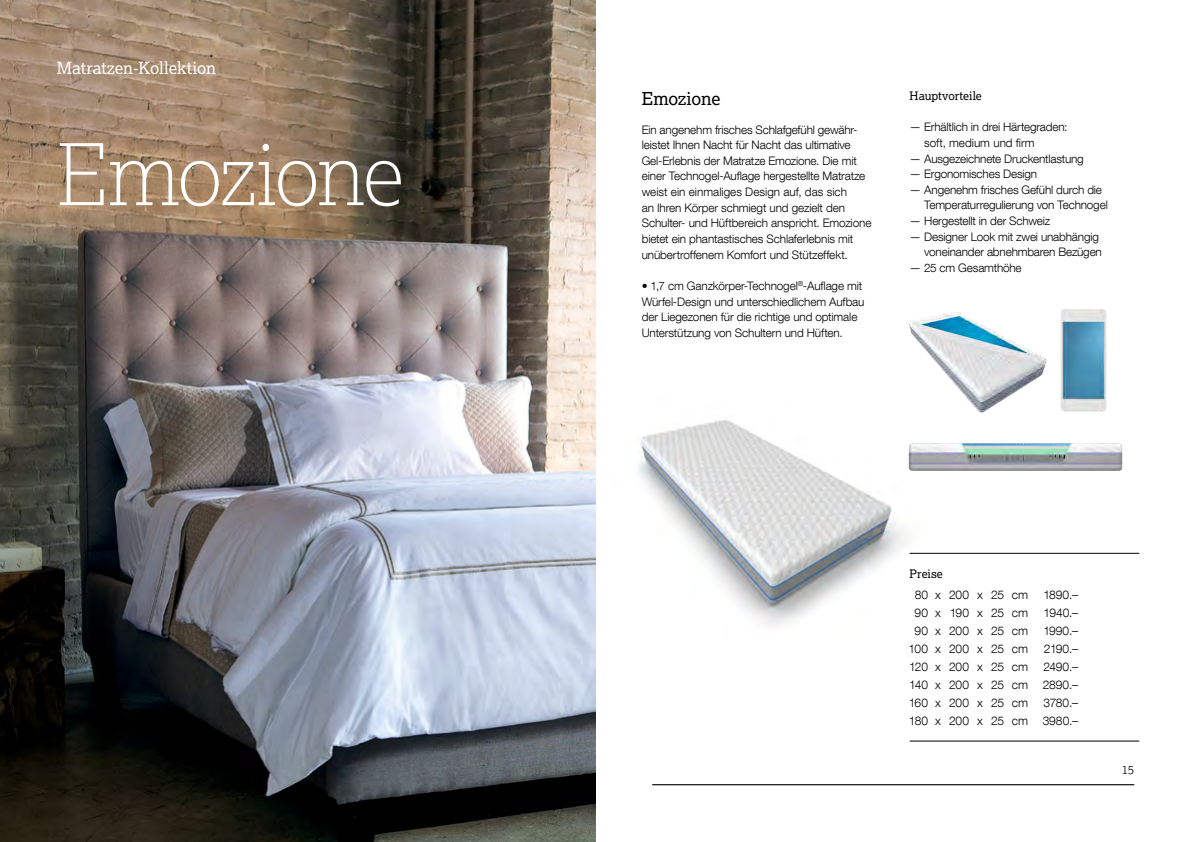
<style>
.page{position:relative;width:1191px;height:842px;background:#fff}
.page>*{position:absolute;margin:0;border:0;box-sizing:border-box;transform-origin:0 0}
.t1{font:100 85px "Lexia";letter-spacing:-.035em;color:#fff}
.t2{font:17.9px "Lexia";letter-spacing:-.01em;color:#000}
.t3{font:16.8px "Lexia";color:#fff}
.t4{font:300 12px "Helvetica Neue LT Com";letter-spacing:-.005em;color:#000}
.t5{font:300 12px "Lexia";color:#000}
.t6{font:300 11.7px/15.6px "Helvetica Neue LT Com";letter-spacing:-.01em;color:#000}
.t7{font:11.7px "Lexia";letter-spacing:-.005em;color:#000}
</style>
<div class="page">
<img style="left:0;top:0;width:595px;height:842px">
<img style="left:1060px;top:309px;width:47px;height:103px">
<img style="left:909px;top:312px;width:138px;height:101px">
<img style="left:638px;top:385px;width:310px;height:242px">
<img style="left:906px;top:442px;width:217px;height:30px">
<hr style="left:909px;top:553px;width:230px;height:1px;background:#000">
<hr style="left:652px;top:784px;width:482px;height:1px;background:#000">
<hr style="left:909px;top:740px;width:230px;height:1px;background:#000">
<p class="t3" style="left:57px;top:57px;width:161px">Matratzen-Kollektion</p>
<p class="t1" style="left:57px;top:121px;width:349px">Emozione</p>
<p class="t2" style="left:642px;top:87px;width:80px">Emozione</p>
<p class="t6" style="left:642px;top:121px;width:231px">Ein angenehm frisches Schlafgefühl gewähr&shy;leistet Ihnen Nacht für Nacht das ultimative Gel-Erlebnis der Matratze Emozione. Die mit einer Technogel-Auflage hergestellte Matratze weist ein einmaliges Design auf, das sich<br>an Ihren Körper schmiegt und gezielt den Schulter- und Hüftbereich anspricht. Emozione bietet ein phantastisches Schlaferlebnis mit unübertroffenem Komfort und Stützeffekt.</p>
<p class="t6" style="left:642px;top:278px;width:224px">• 1,7 cm Ganzkörper-Technogel<sup>®</sup>-Auflage mit Würfel-Design und unterschiedlichem Aufbau der Liegezonen für die richtige und optimale Unterstützung von Schultern und Hüften.</p>
<p class="t7" style="left:909px;top:88px;width:74px">Hauptvorteile</p>
<p class="t6" style="left:909px;top:119px;width:159px">— Erhältlich in drei Härtegraden:</p>
<p class="t6" style="left:924px;top:135px;width:112px">soft, medium und firm</p>
<p class="t6" style="left:909px;top:150px;width:176px">— Ausgezeichnete Druckentlastung</p>
<p class="t6" style="left:909px;top:166px;width:129px">— Ergonomisches Design</p>
<p class="t6" style="left:909px;top:182px;width:194px">— Angenehm frisches Gefühl durch die</p>
<p class="t6" style="left:924px;top:197px;width:185px">Temperaturregulierung von Technogel</p>
<p class="t6" style="left:909px;top:213px;width:142px">— Hergestellt in der Schweiz</p>
<p class="t6" style="left:909px;top:229px;width:191px">— Designer Look mit zwei unabhängig</p>
<p class="t6" style="left:924px;top:244px;width:179px">voneinander abnehmbaren Bezügen</p>
<p class="t6" style="left:909px;top:260px;width:114px">— 25 cm Gesamthöhe</p>
<p class="t7" style="left:909px;top:566px;width:35px">Preise</p>
<p class="t4" style="left:914px;top:587px;width:115px">80 x 200 x 25 cm</p>
<p class="t4" style="left:1043px;top:587px;width:36px">1890.–</p>
<p class="t4" style="left:914px;top:605px;width:115px">90 x 190 x 25 cm</p>
<p class="t4" style="left:1043px;top:605px;width:36px">1940.–</p>
<p class="t4" style="left:914px;top:623px;width:115px">90 x 200 x 25 cm</p>
<p class="t4" style="left:1043px;top:623px;width:36px">1990.–</p>
<p class="t4" style="left:908px;top:641px;width:121px">100 x 200 x 25 cm</p>
<p class="t4" style="left:1044px;top:641px;width:36px">2190.–</p>
<p class="t4" style="left:909px;top:659px;width:120px">120 x 200 x 25 cm</p>
<p class="t4" style="left:1043px;top:659px;width:36px">2490.–</p>
<p class="t4" style="left:909px;top:677px;width:170px">140 x 200 x 25 cm 2890.–</p>
<p class="t4" style="left:908px;top:695px;width:121px">160 x 200 x 25 cm</p>
<p class="t4" style="left:1043px;top:695px;width:36px">3780.–</p>
<p class="t4" style="left:909px;top:713px;width:171px">180 x 200 x 25 cm 3980.–</p>
<p class="t5" style="left:1121px;top:762px;width:14px">15</p>
</div>
